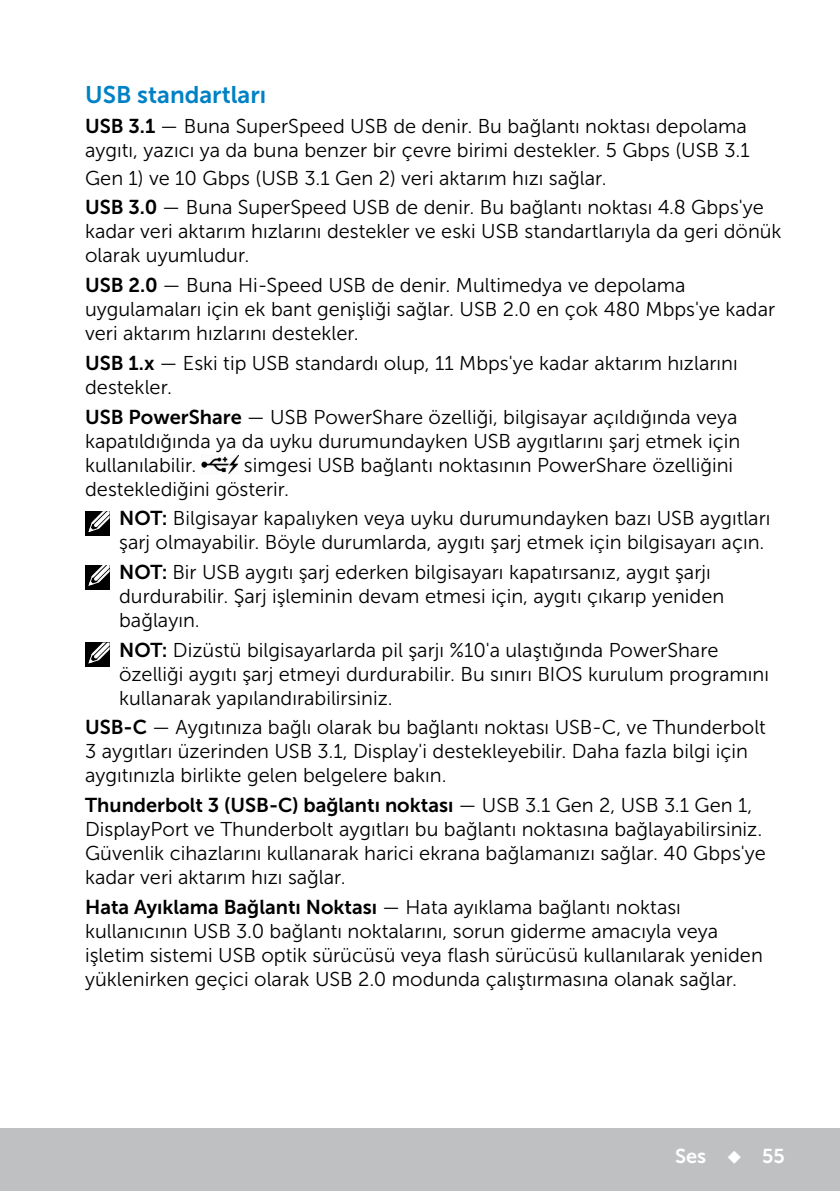
<style>
.page{position:relative;width:840px;height:1191px;background:#fff}
.page>*{position:absolute;margin:0;border:0;box-sizing:border-box;transform-origin:0 0}
.Paragraph{font:24px "Museo Sans For Dell 700";color:#0081c6}
.Paragraph-2{font:20px/24px "Museo Sans For Dell 300";color:#000}
.Note{font:20px/24px "Museo Sans For Dell 300";color:#000}
.t1{font:20px "Museo Sans For Dell 700";color:#fff}
.s1{font-family:"Museo Sans For Dell 700"}
</style>
<div class="page">
<div style="left:0;top:1128px;width:839px;height:63px;background:#bec0c2"></div>
<img style="left:202px;top:455px;width:36px;height:19px">
<div style="left:85px;top:511px;width:24px;height:24px;background:#000"></div>
<svg style="left:88px;top:511px;width:22px;height:22px"></svg>
<div style="left:85px;top:565px;width:24px;height:24px;background:#000"></div>
<svg style="left:88px;top:565px;width:22px;height:21px"></svg>
<div style="left:85px;top:642px;width:24px;height:25px;background:#000"></div>
<svg style="left:88px;top:642px;width:22px;height:22px"></svg>
<p class="Paragraph" style="left:85px;top:81px;width:182px">USB standartları</p>
<p class="Paragraph-2" style="left:85px;top:114px;width:665px"><span class="s1">USB 3.1</span> — Buna SuperSpeed USB de denir. Bu bağlantı noktası depolama aygıtı, yazıcı ya da buna benzer bir çevre birimi destekler. 5 Gbps (USB 3.1</p>
<p class="Paragraph-2" style="left:85px;top:166px;width:522px">Gen 1) ve 10 Gbps (USB 3.1 Gen 2) veri aktarım hızı sağlar.</p>
<p class="Paragraph-2" style="left:85px;top:196px;width:697px"><span class="s1">USB 3.0</span> — Buna SuperSpeed USB de denir. Bu bağlantı noktası 4.8 Gbps'ye kadar veri aktarım hızlarını destekler ve eski USB standartlarıyla da geri dönük olarak uyumludur.</p>
<p class="Paragraph-2" style="left:85px;top:273px;width:691px"><span class="s1">USB 2.0</span> — Buna Hi-Speed USB de denir. Multimedya ve depolama uygulamaları için ek bant genişliği sağlar. USB 2.0 en çok 480 Mbps'ye kadar veri aktarım hızlarını destekler.</p>
<p class="Paragraph-2" style="left:85px;top:351px;width:653px"><span class="s1">USB 1.x</span> — Eski tip USB standardı olup, 11 Mbps'ye kadar aktarım hızlarını destekler.</p>
<p class="Paragraph-2" style="left:85px;top:405px;width:656px"><span class="s1">USB PowerShare</span> — USB PowerShare özelliği, bilgisayar açıldığında veya kapatıldığında ya da uyku durumundayken USB aygıtlarını şarj etmek için kullanılabilir.</p>
<p class="Paragraph-2" style="left:85px;top:453px;width:649px;text-indent:159px">simgesi USB bağlantı noktasının PowerShare özelliğini desteklediğini gösterir.</p>
<p class="Note" style="left:119px;top:506px;width:652px"><span class="s1">NOT:</span> Bilgisayar kapalıyken veya uyku durumundayken bazı USB aygıtları şarj olmayabilir. Böyle durumlarda, aygıtı şarj etmek için bilgisayarı açın.</p>
<p class="Note" style="left:119px;top:560px;width:606px"><span class="s1">NOT:</span> Bir USB aygıtı şarj ederken bilgisayarı kapatırsanız, aygıt şarjı durdurabilir. Şarj işleminin devam etmesi için, aygıtı çıkarıp yeniden bağlayın.</p>
<p class="Note" style="left:119px;top:638px;width:651px"><span class="s1">NOT:</span> Dizüstü bilgisayarlarda pil şarjı %10'a ulaştığında PowerShare özelliği aygıtı şarj etmeyi durdurabilir. Bu sınırı BIOS kurulum programını kullanarak yapılandırabilirsiniz.</p>
<p class="Paragraph-2" style="left:85px;top:715px;width:682px"><span class="s1">USB-C</span> — Aygıtınıza bağlı olarak bu bağlantı noktası USB-C, ve Thunderbolt<br>3 aygıtları üzerinden USB 3.1, Display'i destekleyebilir. Daha fazla bilgi için aygıtınızla birlikte gelen belgelere bakın.</p>
<p class="Paragraph-2" style="left:85px;top:793px;width:682px"><span class="s1">Thunderbolt 3 (USB-C) bağlantı noktası</span> — USB 3.1 Gen 2, USB 3.1 Gen 1, DisplayPort ve Thunderbolt aygıtları bu bağlantı noktasına bağlayabilirsiniz.<br>Güvenlik cihazlarını kullanarak harici ekrana bağlamanızı sağlar. 40 Gbps'ye kadar veri aktarım hızı sağlar.</p>
<p class="Paragraph-2" style="left:85px;top:895px;width:678px"><span class="s1">Hata Ayıklama Bağlantı Noktası</span> — Hata ayıklama bağlantı noktası kullanıcının USB 3.0 bağlantı noktalarını, sorun giderme amacıyla veya işletim sistemi USB optik sürücüsü veya flash sürücüsü kullanılarak yeniden yüklenirken geçici olarak USB 2.0 modunda çalıştırmasına olanak sağlar.</p>
<p class="t1" style="left:674px;top:1144px;width:111px">Ses ◆ 55</p>
</div>
